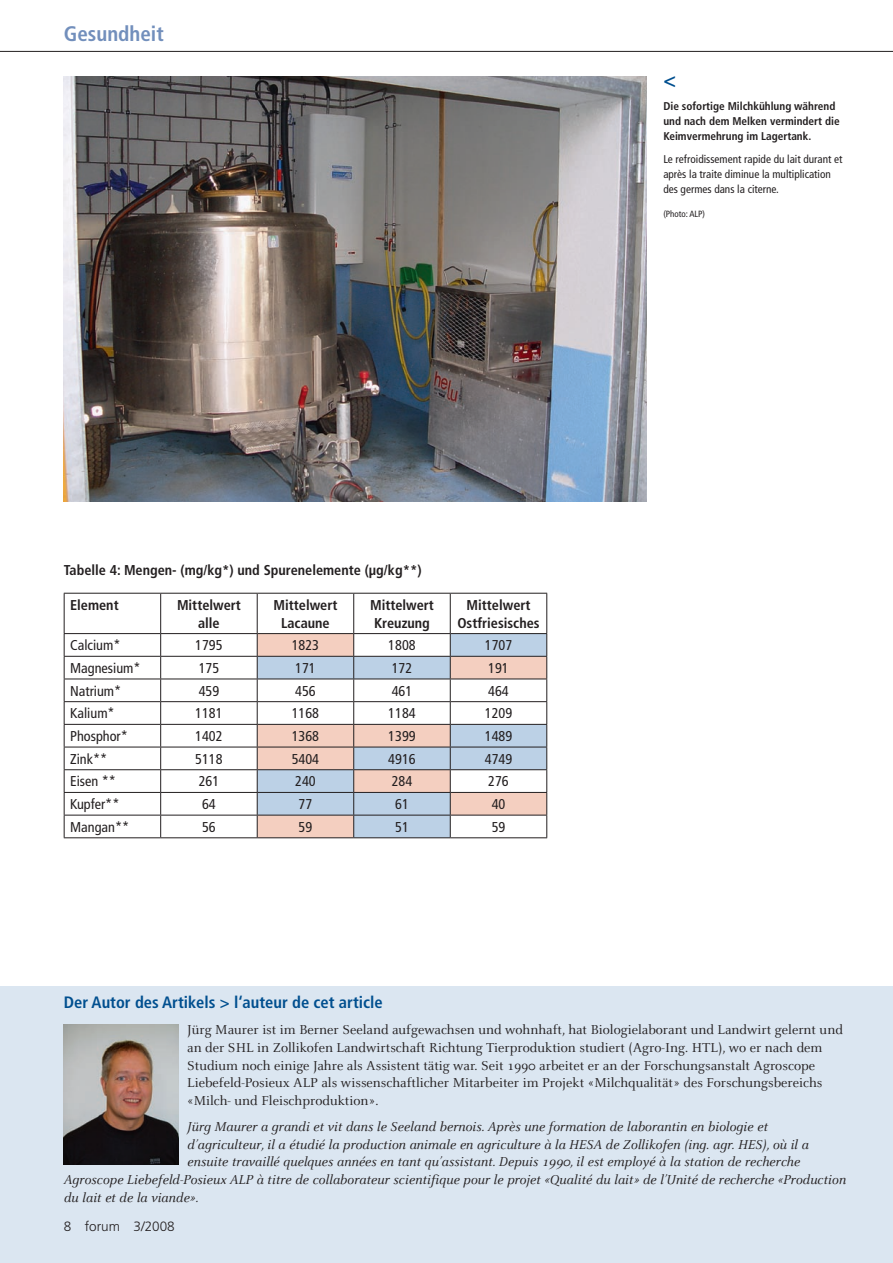
<style>
.page{position:relative;width:893px;height:1263px;background:#fff}
.page>*{position:absolute;margin:0;border:0;box-sizing:border-box;transform-origin:0 0}
.t1{font:700 condensed 21px "Frutiger";color:#728fbc}
.t2{font:700 condensed 21px "Frutiger";color:#004f8f}
.t3{font:700 condensed 16.5px "Frutiger";color:#004f8f}
.t4{font:italic 14.25px "Celeste";color:#231f20}
.t5{font:14.25px/17.7px "Celeste";color:#231f20}
.t6{font:condensed 14.25px "Frutiger";color:#231f20}
.t7{font:700 condensed 14.25px/17.7px "Frutiger";color:#231f20;text-align:center}
.t8{font:300 13.5px "Frutiger";color:#231f20}
.t9{font:condensed 11.25px/15px "Frutiger";color:#231f20}
.t10{font:700 condensed 11.25px/15px "Frutiger";color:#231f20}
.t11{font:condensed 9px "Frutiger";color:#231f20}
</style>
<div class="page">
<hr style="left:0;top:51px;width:893px;height:1px;background:#231f20">
<svg style="left:258px;top:634px;width:288px;height:203px"></svg>
<hr style="left:64px;top:593px;width:97px;height:1px;background:#231f20">
<hr style="left:64px;top:594px;width:1px;height:39px;background:#231f20">
<hr style="left:161px;top:593px;width:96px;height:1px;background:#231f20">
<hr style="left:160px;top:594px;width:1px;height:39px;background:#231f20">
<hr style="left:257px;top:593px;width:97px;height:1px;background:#231f20">
<hr style="left:257px;top:594px;width:1px;height:39px;background:#231f20">
<hr style="left:354px;top:593px;width:96px;height:1px;background:#231f20">
<hr style="left:353px;top:594px;width:1px;height:39px;background:#231f20">
<hr style="left:450px;top:593px;width:97px;height:1px;background:#231f20">
<hr style="left:450px;top:594px;width:1px;height:39px;background:#231f20">
<hr style="left:546px;top:594px;width:1px;height:39px;background:#231f20">
<hr style="left:64px;top:633px;width:97px;height:1px;background:#231f20">
<hr style="left:161px;top:633px;width:96px;height:1px;background:#231f20">
<hr style="left:257px;top:633px;width:97px;height:1px;background:#231f20">
<hr style="left:354px;top:633px;width:96px;height:1px;background:#231f20">
<hr style="left:450px;top:633px;width:97px;height:1px;background:#231f20">
<hr style="left:64px;top:656px;width:97px;height:1px;background:#231f20">
<hr style="left:161px;top:656px;width:96px;height:1px;background:#231f20">
<hr style="left:257px;top:656px;width:97px;height:1px;background:#231f20">
<hr style="left:354px;top:656px;width:96px;height:1px;background:#231f20">
<hr style="left:450px;top:656px;width:97px;height:1px;background:#231f20">
<hr style="left:64px;top:679px;width:97px;height:1px;background:#231f20">
<hr style="left:161px;top:679px;width:96px;height:1px;background:#231f20">
<hr style="left:257px;top:679px;width:97px;height:1px;background:#231f20">
<hr style="left:354px;top:679px;width:96px;height:1px;background:#231f20">
<hr style="left:450px;top:679px;width:97px;height:1px;background:#231f20">
<hr style="left:64px;top:701px;width:97px;height:1px;background:#231f20">
<hr style="left:161px;top:701px;width:96px;height:1px;background:#231f20">
<hr style="left:257px;top:701px;width:97px;height:1px;background:#231f20">
<hr style="left:354px;top:701px;width:96px;height:1px;background:#231f20">
<hr style="left:450px;top:701px;width:97px;height:1px;background:#231f20">
<hr style="left:64px;top:724px;width:97px;height:1px;background:#231f20">
<hr style="left:161px;top:724px;width:96px;height:1px;background:#231f20">
<hr style="left:257px;top:724px;width:97px;height:1px;background:#231f20">
<hr style="left:354px;top:724px;width:96px;height:1px;background:#231f20">
<hr style="left:450px;top:724px;width:97px;height:1px;background:#231f20">
<hr style="left:64px;top:747px;width:97px;height:1px;background:#231f20">
<hr style="left:161px;top:747px;width:96px;height:1px;background:#231f20">
<hr style="left:257px;top:747px;width:97px;height:1px;background:#231f20">
<hr style="left:354px;top:747px;width:96px;height:1px;background:#231f20">
<hr style="left:450px;top:747px;width:97px;height:1px;background:#231f20">
<hr style="left:64px;top:769px;width:97px;height:1px;background:#231f20">
<hr style="left:161px;top:769px;width:96px;height:1px;background:#231f20">
<hr style="left:257px;top:769px;width:97px;height:1px;background:#231f20">
<hr style="left:354px;top:769px;width:96px;height:1px;background:#231f20">
<hr style="left:450px;top:769px;width:97px;height:1px;background:#231f20">
<hr style="left:64px;top:792px;width:97px;height:1px;background:#231f20">
<hr style="left:161px;top:792px;width:96px;height:1px;background:#231f20">
<hr style="left:257px;top:792px;width:97px;height:1px;background:#231f20">
<hr style="left:354px;top:792px;width:96px;height:1px;background:#231f20">
<hr style="left:450px;top:792px;width:97px;height:1px;background:#231f20">
<hr style="left:64px;top:815px;width:97px;height:1px;background:#231f20">
<svg style="left:64px;top:634px;width:1px;height:203px"></svg>
<hr style="left:161px;top:815px;width:96px;height:1px;background:#231f20">
<svg style="left:160px;top:634px;width:1px;height:203px"></svg>
<hr style="left:257px;top:815px;width:97px;height:1px;background:#231f20">
<svg style="left:257px;top:634px;width:1px;height:203px"></svg>
<hr style="left:354px;top:815px;width:96px;height:1px;background:#231f20">
<svg style="left:353px;top:634px;width:1px;height:203px"></svg>
<hr style="left:450px;top:815px;width:97px;height:1px;background:#231f20">
<svg style="left:450px;top:634px;width:1px;height:203px"></svg>
<svg style="left:546px;top:634px;width:1px;height:203px"></svg>
<hr style="left:64px;top:837px;width:97px;height:1px;background:#231f20">
<hr style="left:161px;top:837px;width:96px;height:1px;background:#231f20">
<hr style="left:257px;top:837px;width:97px;height:1px;background:#231f20">
<hr style="left:354px;top:837px;width:96px;height:1px;background:#231f20">
<hr style="left:450px;top:837px;width:97px;height:1px;background:#231f20">
<div style="left:0;top:986px;width:893px;height:277px;background:#dbe6f1"></div>
<img style="left:64px;top:1024px;width:115px;height:140px">
<img style="left:64px;top:76px;width:582px;height:425px">
<h1 class="t1" style="left:64px;top:22px;width:101px">Gesundheit</h1>
<h1 class="t2" style="left:663px;top:67px;width:14px">&lt;</h1>
<p class="t10" style="left:663px;top:99px;width:178px">Die sofortige Milchkühlung während und nach dem Melken vermindert die<br>Keimvermehrung im Lagertank.</p>
<p class="t9" style="left:663px;top:152px;width:181px">Le refroidissement rapide du lait durant et après la traite diminue la multiplication des germes dans la citerne.</p>
<p class="t11" style="left:663px;top:208px;width:43px">(Photo: ALP)</p>
<p class="t7" style="left:64px;top:561px;width:359px">Tabelle 4: Mengen- (mg/kg*) und Spurenelemente (µg/kg**)</p>
<p class="t7" style="left:70px;top:596px;width:50px">Element</p>
<p class="t7" style="left:177px;top:596px;width:65px">Mittelwert alle</p>
<p class="t7" style="left:274px;top:596px;width:65px">Mittelwert<br>Lacaune</p>
<p class="t7" style="left:370px;top:596px;width:65px;text-align:left">Mittelwert<br>Kreuzung</p>
<p class="t7" style="left:457px;top:596px;width:84px">Mittelwert<br>Ostfriesisches</p>
<p class="t6" style="left:70px;top:637px;width:52px">Calcium*</p>
<p class="t6" style="left:195px;top:637px;width:29px">1795</p>
<p class="t6" style="left:292px;top:637px;width:29px">1823</p>
<p class="t6" style="left:388px;top:637px;width:29px">1808</p>
<p class="t6" style="left:485px;top:637px;width:29px">1707</p>
<p class="t6" style="left:70px;top:660px;width:72px">Magnesium*</p>
<p class="t6" style="left:199px;top:660px;width:22px">175</p>
<p class="t6" style="left:295px;top:660px;width:22px">171</p>
<p class="t6" style="left:392px;top:660px;width:22px">172</p>
<p class="t6" style="left:488px;top:660px;width:22px">191</p>
<p class="t6" style="left:70px;top:682px;width:53px">Natrium*</p>
<p class="t6" style="left:199px;top:682px;width:22px">459</p>
<p class="t6" style="left:295px;top:682px;width:22px">456</p>
<p class="t6" style="left:392px;top:682px;width:22px">461</p>
<p class="t6" style="left:488px;top:682px;width:22px">464</p>
<p class="t6" style="left:70px;top:705px;width:46px">Kalium*</p>
<p class="t6" style="left:195px;top:705px;width:29px">1181</p>
<p class="t6" style="left:292px;top:705px;width:29px">1168</p>
<p class="t6" style="left:388px;top:705px;width:29px">1184</p>
<p class="t6" style="left:485px;top:705px;width:29px">1209</p>
<p class="t6" style="left:70px;top:728px;width:59px">Phosphor*</p>
<p class="t6" style="left:195px;top:728px;width:29px">1402</p>
<p class="t6" style="left:292px;top:728px;width:29px">1368</p>
<p class="t6" style="left:388px;top:728px;width:29px">1399</p>
<p class="t6" style="left:485px;top:728px;width:29px">1489</p>
<p class="t6" style="left:70px;top:750px;width:39px">Zink**</p>
<p class="t6" style="left:195px;top:750px;width:29px">5118</p>
<p class="t6" style="left:292px;top:750px;width:29px">5404</p>
<p class="t6" style="left:388px;top:750px;width:29px">4916</p>
<p class="t6" style="left:485px;top:750px;width:29px">4749</p>
<p class="t6" style="left:70px;top:773px;width:47px">Eisen **</p>
<p class="t6" style="left:199px;top:773px;width:22px">261</p>
<p class="t6" style="left:295px;top:773px;width:22px">240</p>
<p class="t6" style="left:392px;top:773px;width:22px">284</p>
<p class="t6" style="left:488px;top:773px;width:22px">276</p>
<p class="t6" style="left:70px;top:796px;width:51px">Kupfer**</p>
<p class="t6" style="left:202px;top:796px;width:15px">64</p>
<p class="t6" style="left:299px;top:796px;width:15px">77</p>
<p class="t6" style="left:395px;top:796px;width:15px">61</p>
<p class="t6" style="left:492px;top:796px;width:15px">40</p>
<p class="t6" style="left:70px;top:818px;width:61px">Mangan**</p>
<p class="t6" style="left:202px;top:818px;width:15px">56</p>
<p class="t6" style="left:299px;top:818px;width:15px">59</p>
<p class="t6" style="left:395px;top:818px;width:15px">51</p>
<p class="t6" style="left:492px;top:818px;width:15px">59</p>
<p class="t3" style="left:64px;top:993px;width:320px">Der Autor des Artikels &gt; l‘auteur de cet article</p>
<p class="t5" style="left:187px;top:1021px;width:657px">Jürg Maurer ist im Berner Seeland aufgewachsen und wohnhaft, hat Biologielaborant und Landwirt gelernt und an der SHL in Zollikofen Landwirtschaft Richtung Tierproduktion studiert (Agro-Ing. HTL), wo er nach dem Studium noch einige Jahre als Assistent tätig war. Seit 1990 arbeitet er an der Forschungsanstalt Agroscope Liebefeld-Posieux ALP als wissenschaftlicher Mitarbeiter im Projekt «Milchqualität» des Forschungsbereichs «Milch- und Fleischproduktion».</p>
<p class="t4" style="left:187px;top:1119px;width:582px">Jürg Maurer a grandi et vit dans le Seeland bernois. Après une formation de laborantin en biologie et</p>
<p class="t4" style="left:187px;top:1137px;width:623px">d’agriculteur, il a étudié la production animale en agriculture à la HESA de Zollikofen (ing. agr. HES), où il a</p>
<p class="t4" style="left:187px;top:1154px;width:614px">ensuite travaillé quelques années en tant qu’assistant. Depuis 1990, il est employé à la station de recherche</p>
<p class="t4" style="left:64px;top:1172px;width:784px">Agroscope Liebefeld-Posieux ALP à titre de collaborateur scientifique pour le projet «Qualité du lait» de l’Unité de recherche «Production</p>
<p class="t4" style="left:64px;top:1190px;width:136px">du lait et de la viande».</p>
<p class="t8" style="left:85px;top:1218px;width:92px">forum 3/2008</p>
</div>
